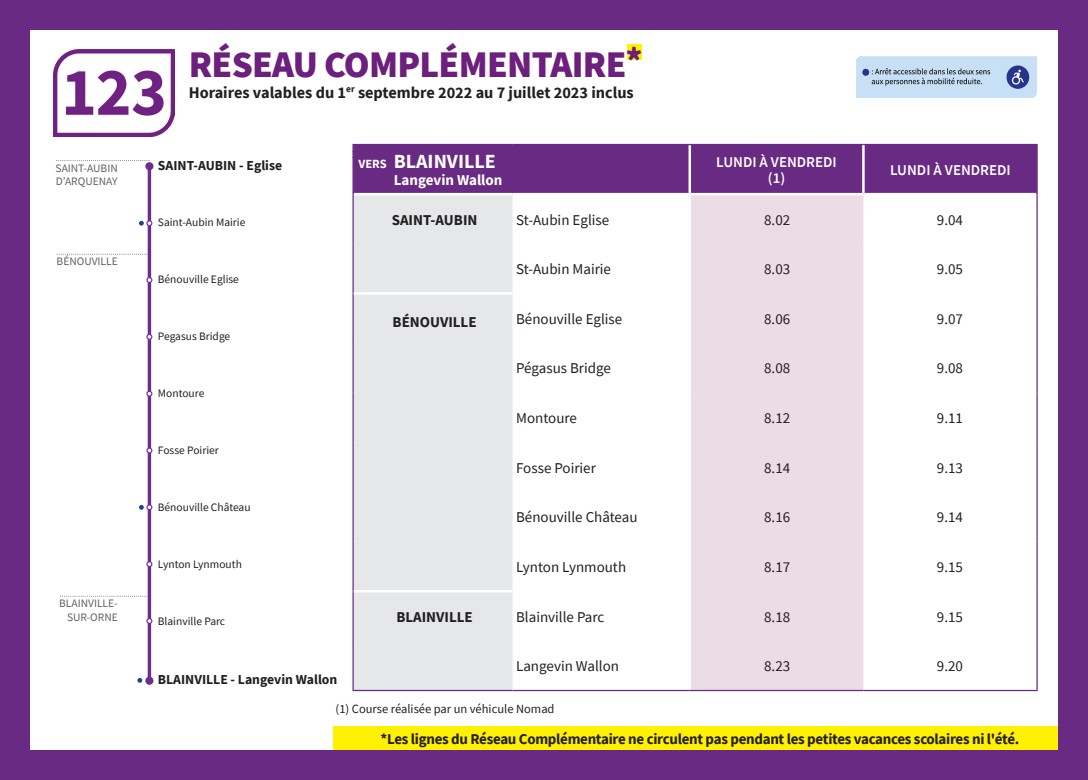
<style>
.page{position:relative;width:1088px;height:780px;background:#fff}
.page>*{position:absolute;margin:0;border:0;box-sizing:border-box;transform-origin:0 0}
.t1{font:900 37.5px "Source Sans Pro";letter-spacing:-.02em;color:#6c1f7d}
.t2{font:700 20px "Source Sans Pro";color:#fff}
.t3{font:700 16.25px "Source Sans Pro";color:#231f20}
.t4{font:15px "Source Sans Pro";color:#231f20}
.t5{font:700 15px "Source Sans Pro";letter-spacing:-.02em;color:#231f20}
.t6{font:600 15px/16.2px "Source Sans Pro";color:#fff;text-align:center}
.t7{font:700 15px "Source Sans Pro";color:#231f20}
.t8{font:700 15px "Source Sans Pro";color:#fff}
.t9{font:700 13.62px "Source Sans Pro";color:#231f20}
.t10{font:12.5px "Source Sans Pro";color:#231f20}
.t11{font:11.38px "Source Sans Pro";color:#231f20}
.t12{font:11.38px/13.6px "Source Sans Pro";color:#636366}
.s1{font-size:35px}
.s2{font-size:12.5px}
</style>
<div class="page">
<div style="left:0;top:0;width:1088px;height:780px;border:30px solid #682a82"></div>
<div style="left:333px;top:726px;width:724px;height:24px;background:#fff101"></div>
<div style="left:627px;top:45px;width:15px;height:15px;background:#fff101"></div>
<img style="left:856px;top:57px;width:180px;height:40px">
<svg style="left:56px;top:160px;width:98px;height:525px"></svg>
<hr style="left:148px;top:166px;width:3px;height:515px;background:#6e2c91">
<div style="left:145px;top:162px;width:8px;height:8px;background:#6e2c91;border-radius:50%"></div>
<div style="left:145px;top:676px;width:8px;height:8px;background:#6e2c91;border-radius:50%"></div>
<svg style="left:139px;top:220px;width:13px;height:6px"></svg>
<svg style="left:146px;top:390px;width:6px;height:6px"></svg>
<svg style="left:146px;top:561px;width:6px;height:6px"></svg>
<svg style="left:146px;top:277px;width:6px;height:6px"></svg>
<svg style="left:146px;top:447px;width:6px;height:6px"></svg>
<svg style="left:146px;top:334px;width:6px;height:6px"></svg>
<svg style="left:139px;top:504px;width:13px;height:6px"></svg>
<svg style="left:146px;top:618px;width:6px;height:6px"></svg>
<svg style="left:57px;top:160px;width:92px;height:1px"></svg>
<svg style="left:57px;top:254px;width:92px;height:1px"></svg>
<svg style="left:61px;top:595px;width:87px;height:1px"></svg>
<svg style="left:137px;top:678px;width:5px;height:4px"></svg>
<img style="left:54px;top:50px;width:121px;height:86px">
<div style="left:354px;top:145px;width:682px;height:48px;background:#682a82"></div>
<div style="left:354px;top:195px;width:158px;height:494px;background:#e6e7e9"></div>
<div style="left:690px;top:194px;width:173px;height:50px;background:#ebdce5"></div>
<svg style="left:863px;top:195px;width:1px;height:494px"></svg>
<div style="left:691px;top:244px;width:172px;height:445px;background:#ebdce5"></div>
<hr style="left:688px;top:145px;width:3px;height:48px;background:#fff">
<hr style="left:688px;top:195px;width:3px;height:49px;background:#fff">
<hr style="left:690px;top:193px;width:173px;height:2px;background:#fff">
<hr style="left:352px;top:144px;width:160px;height:1px;background:#682a82">
<hr style="left:352px;top:145px;width:2px;height:49px;background:#682a82">
<hr style="left:512px;top:144px;width:178px;height:1px;background:#682a82">
<hr style="left:690px;top:144px;width:173px;height:1px;background:#682a82">
<hr style="left:863px;top:144px;width:175px;height:1px;background:#682a82">
<hr style="left:352px;top:194px;width:2px;height:50px;background:#682a82">
<hr style="left:352px;top:244px;width:2px;height:49px;background:#682a82">
<hr style="left:352px;top:293px;width:2px;height:50px;background:#682a82">
<hr style="left:352px;top:343px;width:2px;height:49px;background:#682a82">
<hr style="left:352px;top:392px;width:2px;height:50px;background:#682a82">
<hr style="left:352px;top:442px;width:2px;height:50px;background:#682a82">
<hr style="left:352px;top:492px;width:2px;height:49px;background:#682a82">
<hr style="left:352px;top:541px;width:2px;height:50px;background:#682a82">
<hr style="left:352px;top:591px;width:2px;height:49px;background:#682a82">
<hr style="left:352px;top:640px;width:2px;height:49px;background:#682a82">
<hr style="left:1036px;top:145px;width:2px;height:49px;background:#682a82">
<hr style="left:1036px;top:194px;width:2px;height:50px;background:#682a82">
<hr style="left:1036px;top:244px;width:2px;height:49px;background:#682a82">
<hr style="left:1036px;top:293px;width:2px;height:50px;background:#682a82">
<hr style="left:1036px;top:343px;width:2px;height:49px;background:#682a82">
<hr style="left:1036px;top:392px;width:2px;height:50px;background:#682a82">
<hr style="left:1036px;top:442px;width:2px;height:50px;background:#682a82">
<hr style="left:1036px;top:492px;width:2px;height:49px;background:#682a82">
<hr style="left:1036px;top:541px;width:2px;height:50px;background:#682a82">
<hr style="left:1036px;top:591px;width:2px;height:49px;background:#682a82">
<hr style="left:1036px;top:640px;width:2px;height:49px;background:#682a82">
<hr style="left:354px;top:292px;width:158px;height:2px;background:#fff">
<hr style="left:354px;top:590px;width:158px;height:2px;background:#fff">
<hr style="left:352px;top:689px;width:160px;height:2px;background:#682a82">
<hr style="left:512px;top:689px;width:178px;height:2px;background:#682a82">
<hr style="left:690px;top:689px;width:173px;height:2px;background:#682a82">
<hr style="left:863px;top:689px;width:175px;height:2px;background:#682a82">
<hr style="left:862px;top:145px;width:3px;height:48px;background:#fff">
<p class="t12" style="left:56px;top:161px;width:64px">SAINT-AUBIN<br>D’ARQUENAY</p>
<p class="t12" style="left:57px;top:254px;width:63px">BÉNOUVILLE</p>
<p class="t12" style="left:59px;top:596px;width:60px;text-align:right">BLAINVILLE-<br>SUR-ORNE</p>
<h1 class="t1" style="left:189px;top:38px;width:455px">RÉSEAU COMPLÉMENTAIRE<span class="s1">*</span></h1>
<p class="t3" style="left:189px;top:81px;width:447px">Horaires valables du 1<sup>er</sup> septembre 2022 au 7 juillet 2023 inclus</p>
<p class="t9" style="left:158px;top:156px;width:126px">SAINT-AUBIN - Eglise</p>
<h2 class="t2" style="left:358px;top:147px;width:139px"><span class="s2">VERS</span> BLAINVILLE</h2>
<p class="t8" style="left:394px;top:170px;width:110px">Langevin Wallon</p>
<p class="t6" style="left:716px;top:153px;width:122px">LUNDI À VENDREDI (1)</p>
<p class="t6" style="left:890px;top:161px;width:122px">LUNDI À VENDREDI</p>
<p class="t11" style="left:158px;top:215px;width:89px">Saint-Aubin Mairie</p>
<p class="t11" style="left:158px;top:272px;width:83px">Bénouville Eglise</p>
<p class="t11" style="left:158px;top:329px;width:74px">Pegasus Bridge</p>
<p class="t11" style="left:158px;top:386px;width:48px">Montoure</p>
<p class="t11" style="left:158px;top:443px;width:62px">Fosse Poirier</p>
<p class="t11" style="left:158px;top:500px;width:94px">Bénouville Château</p>
<p class="t11" style="left:158px;top:556px;width:85px">Lynton Lynmouth</p>
<p class="t11" style="left:158px;top:613px;width:69px">Blainville Parc</p>
<p class="t9" style="left:158px;top:670px;width:181px">BLAINVILLE - Langevin Wallon</p>
<p class="t7" style="left:392px;top:210px;width:87px">SAINT-AUBIN</p>
<p class="t4" style="left:516px;top:211px;width:95px">St-Aubin Eglise</p>
<p class="t4" style="left:764px;top:211px;width:28px">8.02</p>
<p class="t4" style="left:937px;top:211px;width:28px">9.04</p>
<p class="t4" style="left:516px;top:260px;width:96px">St-Aubin Mairie</p>
<p class="t4" style="left:764px;top:260px;width:28px">8.03</p>
<p class="t4" style="left:937px;top:260px;width:28px">9.05</p>
<p class="t7" style="left:393px;top:312px;width:86px">BÉNOUVILLE</p>
<p class="t4" style="left:516px;top:309px;width:108px">Bénouville Eglise</p>
<p class="t4" style="left:764px;top:309px;width:28px">8.06</p>
<p class="t4" style="left:937px;top:309px;width:28px">9.07</p>
<p class="t4" style="left:516px;top:359px;width:96px">Pégasus Bridge</p>
<p class="t4" style="left:764px;top:359px;width:28px">8.08</p>
<p class="t4" style="left:937px;top:359px;width:28px">9.08</p>
<p class="t4" style="left:516px;top:408px;width:62px">Montoure</p>
<p class="t4" style="left:764px;top:408px;width:28px">8.12</p>
<p class="t4" style="left:937px;top:408px;width:28px">9.11</p>
<p class="t4" style="left:516px;top:458px;width:81px">Fosse Poirier</p>
<p class="t4" style="left:764px;top:458px;width:28px">8.14</p>
<p class="t4" style="left:937px;top:458px;width:28px">9.13</p>
<p class="t4" style="left:516px;top:508px;width:123px">Bénouville Château</p>
<p class="t4" style="left:764px;top:508px;width:28px">8.16</p>
<p class="t4" style="left:937px;top:508px;width:28px">9.14</p>
<p class="t4" style="left:516px;top:557px;width:112px">Lynton Lynmouth</p>
<p class="t4" style="left:764px;top:557px;width:28px">8.17</p>
<p class="t4" style="left:937px;top:557px;width:28px">9.15</p>
<p class="t7" style="left:396px;top:607px;width:78px">BLAINVILLE</p>
<p class="t4" style="left:516px;top:607px;width:90px">Blainville Parc</p>
<p class="t4" style="left:764px;top:607px;width:28px">8.18</p>
<p class="t4" style="left:937px;top:607px;width:28px">9.15</p>
<p class="t4" style="left:516px;top:656px;width:104px">Langevin Wallon</p>
<p class="t4" style="left:764px;top:656px;width:28px">8.23</p>
<p class="t4" style="left:937px;top:656px;width:28px">9.20</p>
<p class="t10" style="left:336px;top:701px;width:220px">(1) Course réalisée par un véhicule Nomad</p>
<p class="t5" style="left:381px;top:729px;width:640px">*Les lignes du Réseau Complémentaire ne circulent pas pendant les petites vacances scolaires ni l'été.</p>
</div>
